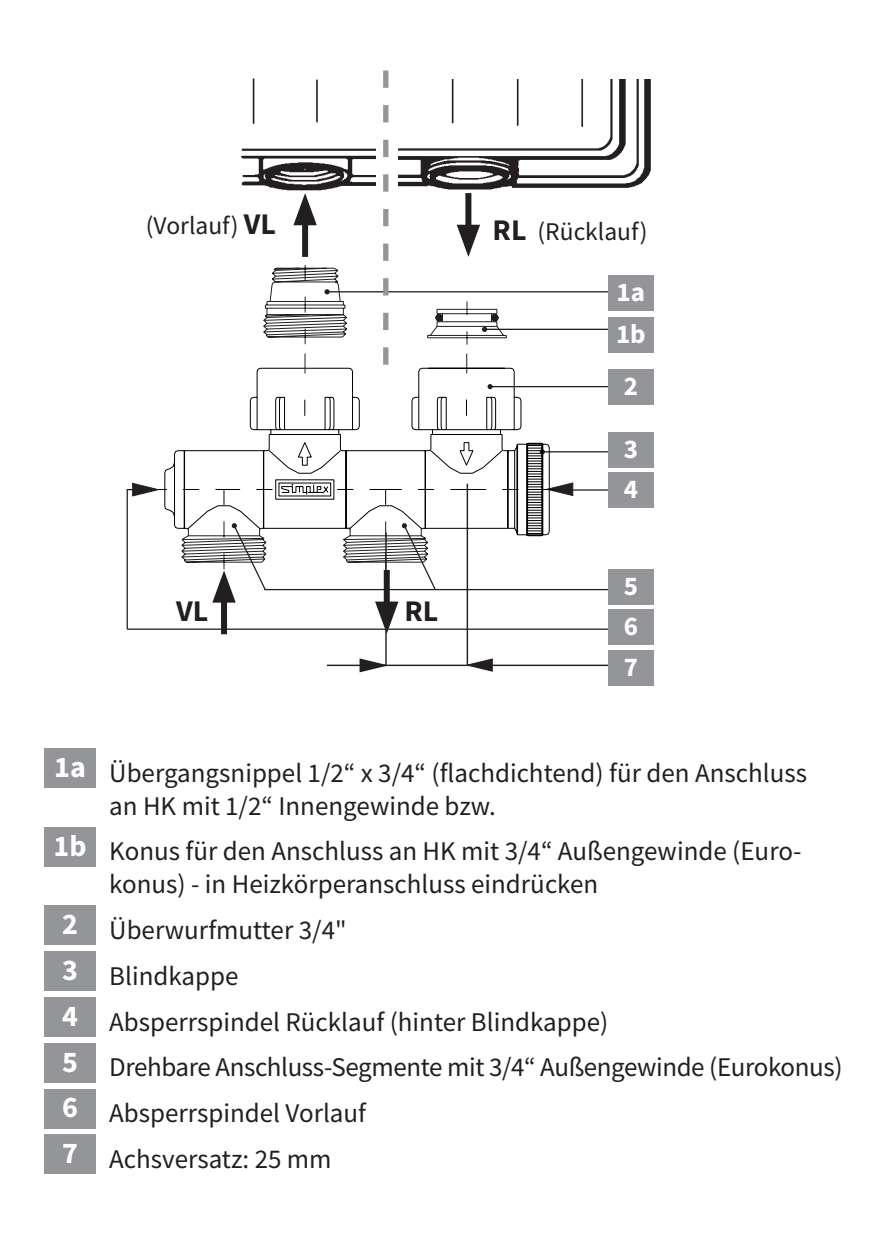
<style>
.page{position:relative;width:893px;height:1259px;background:#fff}
.page>*{position:absolute;margin:0;border:0;box-sizing:border-box;transform-origin:0 0}
.t1{font:700 30px "Source Sans Pro";color:#231f20}
.t2{font:27px/45.9px "Source Sans Pro";color:#231f20}
.t3{font:700 27px/40.8px "Source Sans Pro";color:#fff}
.t4{font:25.5px "Source Sans Pro";color:#231f20}
.s1{font-weight:700;font-size:30px}
</style>
<div class="page">
<div style="left:45px;top:748px;width:51px;height:39px;background:#939598"></div>
<div style="left:45px;top:827px;width:51px;height:39px;background:#939598"></div>
<div style="left:45px;top:905px;width:51px;height:40px;background:#939598"></div>
<div style="left:45px;top:951px;width:51px;height:40px;background:#939598"></div>
<div style="left:45px;top:997px;width:51px;height:39px;background:#939598"></div>
<div style="left:45px;top:1043px;width:51px;height:39px;background:#939598"></div>
<div style="left:45px;top:1089px;width:51px;height:39px;background:#939598"></div>
<div style="left:45px;top:1134px;width:51px;height:40px;background:#939598"></div>
<div style="left:608px;top:369px;width:46px;height:36px;background:#939598"></div>
<div style="left:608px;top:432px;width:46px;height:35px;background:#939598"></div>
<div style="left:608px;top:472px;width:46px;height:36px;background:#939598"></div>
<div style="left:608px;top:569px;width:46px;height:35px;background:#939598"></div>
<div style="left:608px;top:609px;width:46px;height:36px;background:#939598"></div>
<hr style="left:490px;top:386px;width:118px;height:1px;background:#231f20">
<hr style="left:542px;top:451px;width:66px;height:1px;background:#231f20">
<hr style="left:264px;top:589px;width:344px;height:1px;background:#231f20">
<hr style="left:127px;top:628px;width:481px;height:2px;background:#231f20">
<hr style="left:570px;top:489px;width:38px;height:1px;background:#231f20">
<hr style="left:127px;top:489px;width:1px;height:140px;background:#231f20">
<svg style="left:127px;top:482px;width:31px;height:15px"></svg>
<hr style="left:327px;top:664px;width:281px;height:2px;background:#231f20">
<hr style="left:467px;top:484px;width:1px;height:181px;background:#231f20">
<hr style="left:385px;top:532px;width:2px;height:134px;background:#231f20">
<svg style="left:466px;top:658px;width:27px;height:14px"></svg>
<svg style="left:359px;top:657px;width:28px;height:16px"></svg>
<div style="left:608px;top:650px;width:46px;height:36px;background:#939598"></div>
<img style="left:242px;top:78px;width:21px;height:108px">
<img style="left:507px;top:79px;width:144px;height:109px">
<hr style="left:485px;top:329px;width:123px;height:1px;background:#231f20">
<hr style="left:327px;top:291px;width:281px;height:1px;background:#231f20">
<div style="left:608px;top:275px;width:46px;height:36px;background:#939598"></div>
<div style="left:608px;top:317px;width:46px;height:35px;background:#939598"></div>
<div style="left:221px;top:591px;width:6px;height:43px;background:#231f20"></div>
<svg style="left:212px;top:569px;width:55px;height:33px"></svg>
<div style="left:384px;top:570px;width:6px;height:43px;background:#231f20"></div>
<svg style="left:375px;top:601px;width:23px;height:33px"></svg>
<svg style="left:158px;top:367px;width:396px;height:170px"></svg>
<svg style="left:510px;top:442px;width:63px;height:92px"></svg>
<svg style="left:181px;top:365px;width:329px;height:204px"></svg>
<svg style="left:402px;top:523px;width:35px;height:68px"></svg>
<svg style="left:263px;top:71px;width:244px;height:294px"></svg>
<p class="t4" style="left:146px;top:209px;width:132px">(Vorlauf) <span class="s1">VL</span></p>
<p class="t4" style="left:493px;top:215px;width:156px"><span class="s1">RL</span> (Rücklauf)</p>
<p class="t3" style="left:616px;top:271px;width:31px;line-height:41.7px">1a<br>1b</p>
<p class="t3" style="left:624px;top:365px;width:16px">2</p>
<p class="t1" style="left:176px;top:591px;width:34px">VL</p>
<p class="t1" style="left:404px;top:591px;width:35px">RL</p>
<p class="t3" style="left:624px;top:428px;width:16px">3<br>4</p>
<p class="t3" style="left:624px;top:565px;width:16px;text-align:justify">5<br>6<br>7</p>
<p class="t2" style="left:109px;top:756px;width:699px;line-height:33px;text-indent:-55px"><sup>1a</sup> Übergangsnippel 1/2“ x 3/4“ (flachdichtend) für den Anschluss an HK mit 1/2“ Innengewinde bzw.</p>
<p class="t2" style="left:109px;top:834px;width:694px;line-height:33px;text-indent:-56px"><sup>1b</sup> Konus für den Anschluss an HK mit 3/4“ Außengewinde (Euro&shy;konus) - in Heizkörperanschluss eindrücken</p>
<p class="t2" style="left:62px;top:907px;width:782px"><sup>2</sup> Überwurfmutter 3/4"<br><sup>3</sup> Blindkappe<br><sup>4</sup> Absperrspindel Rücklauf (hinter Blindkappe)<br><sup>5</sup> Drehbare Anschluss-Segmente mit 3/4“ Außengewinde (Eurokonus)<br><sup>6</sup> Absperrspindel Vorlauf<br><sup>7</sup> Achsversatz: 25 mm</p>
</div>
